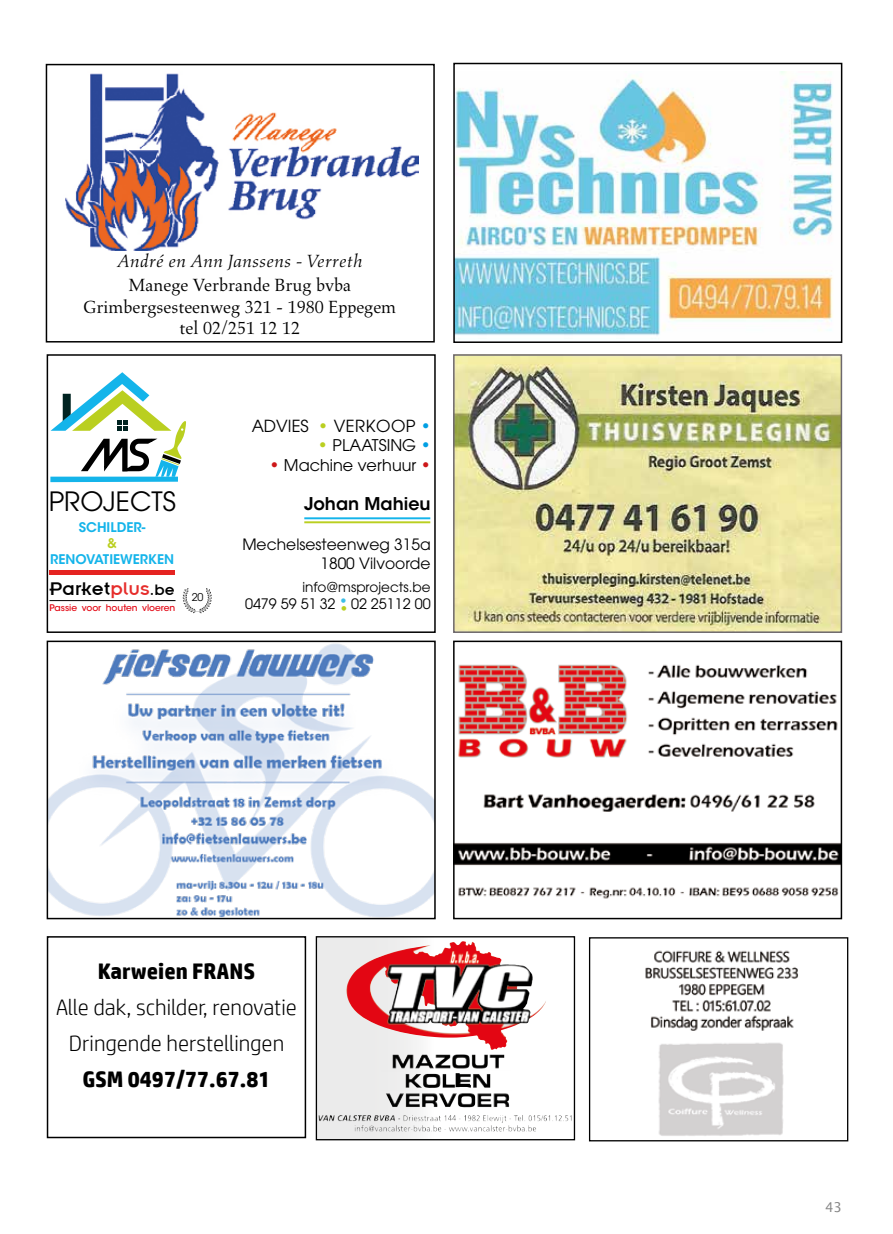
<style>
.page{position:relative;width:893px;height:1234px;background:#fff}
.page>*{position:absolute;margin:0;border:0;box-sizing:border-box;transform-origin:0 0}
.t1{font:26.4px "Avant Garde";color:#000}
.t2{font:300 22.5px/36px "HP Simplified";color:#000;text-align:center}
.t3{font:700 22.5px "HP Simplified";color:#000}
.t4{font:20.25px "Insignia";letter-spacing:.01em;color:#000}
.t5{font:18px/21.6px "Aldus LT Std";color:#000;text-align:center}
.t6{font:italic 18px "Aldus LT Std";color:#000}
.t7{font:600 17.4px "ITC Avant Garde Std";color:#000}
.t8{font:16.65px "Avant Garde";letter-spacing:.03em;color:#000}
.t9{font:16.05px "Avant Garde";color:#000}
.t10{font:15.6px/18.6px "Avant Garde";color:#000;text-align:right}
.t11{font:15px "Avant Garde";color:#bacf20}
.t12{font:14.4px "Avant Garde";color:#000}
.t13{font:13.65px "Avant Garde";color:#000}
.t14{font:13.5px "Lucida Sans Std";color:#878787}
.t15{font:600 13.2px "ITC Avant Garde Std";color:#14b4ea}
.t16{font:600 13.2px "ITC Avant Garde Std";color:#bacf20}
.t17{font:10.65px "Avant Garde";color:#000}
.t18{font:500 9.15px "ITC Avant Garde Std";color:#e30613}
.s1{color:#bacf20}
.s2{color:#009fe3}
.s3{font-size:16.65px;color:#bacf20}
.s4{font-size:16.65px;color:#009fe3}
.s5{font-size:16.65px;color:#cd1719}
.s6{color:#e62d2b}
.s7{font-size:16.8px}
</style>
<div class="page">
<hr style="left:49px;top:570px;width:125px;height:4px;background:#e52321">
<hr style="left:49px;top:600px;width:126px;height:1px;background:#000">
<hr style="left:304px;top:517px;width:126px;height:2px;background:#14b4ea">
<hr style="left:304px;top:521px;width:126px;height:2px;background:#bacf20">
<svg style="left:183px;top:588px;width:29px;height:25px"></svg>
<div style="left:50px;top:476px;width:128px;height:6px;background:#14b4ea"></div>
<svg style="left:51px;top:372px;width:135px;height:104px"></svg>
<img style="left:50px;top:643px;width:383px;height:273px">
<div style="left:47px;top:640px;width:389px;height:279px;border:2px solid #000"></div>
<img style="left:456px;top:357px;width:383px;height:272px">
<div style="left:453px;top:354px;width:389px;height:278px;border:2px solid #6d686d"></div>
<img style="left:456px;top:664px;width:383px;height:235px">
<div style="left:453px;top:640px;width:389px;height:279px;border:2px solid #000"></div>
<img style="left:456px;top:71px;width:377px;height:268px">
<div style="left:453px;top:63px;width:389px;height:280px;border:2px solid #000"></div>
<div style="left:46px;top:64px;width:389px;height:278px;border:2px solid #000"></div>
<img style="left:65px;top:73px;width:354px;height:178px">
<div style="left:47px;top:935px;width:259px;height:202px;border:2px solid #000"></div>
<svg style="left:588px;top:937px;width:261px;height:204px"></svg>
<img style="left:626px;top:943px;width:185px;height:193px">
<svg style="left:318px;top:937px;width:255px;height:201px"></svg>
<div style="left:316px;top:935px;width:259px;height:205px;border:1px solid #000"></div>
<img style="left:345px;top:941px;width:201px;height:108px">
<img style="left:337px;top:1114px;width:210px;height:7px">
<img style="left:381px;top:1054px;width:131px;height:34px">
<svg style="left:456px;top:1072px;width:4px;height:14px"></svg>
<svg style="left:458px;top:1083px;width:12px;height:3px"></svg>
<p class="t6" style="left:117px;top:251px;width:248px">André en Ann Janssens - Verreth</p>
<p class="t5" style="left:83px;top:274px;width:314px">Manege Verbrande Brug bvba<br>Grimbergsesteenweg 321 - 1980 Eppegem tel 02/251 12 12</p>
<p class="t8" style="left:252px;top:416px;width:181px">ADVIES <span class="s1">•</span> VERKOOP <span class="s2">•</span></p>
<p class="t9" style="left:318px;top:436px;width:114px"><span class="s3">•</span> PLAATSING <span class="s4">•</span></p>
<p class="t9" style="left:269px;top:456px;width:163px"><span class="s5">•</span> Machine verhuur <span class="s5">•</span></p>
<h1 class="t1" style="left:49px;top:485px;width:129px">PROJECTS</h1>
<p class="t7" style="left:304px;top:493px;width:128px">Johan Mahieu</p>
<p class="t10" style="left:242px;top:535px;width:190px">Mechelsesteenweg 315a<br>1800 Vilvoorde</p>
<p class="t13" style="left:302px;top:579px;width:130px">info@msprojects.be</p>
<p class="t12" style="left:245px;top:595px;width:187px">0479 59 51 32 <sup>•</sup> 02 25112 00</p>
<p class="t15" style="left:79px;top:518px;width:68px">SCHILDER-</p>
<p class="t16" style="left:107px;top:534px;width:11px">&amp;</p>
<p class="t15" style="left:50px;top:550px;width:126px">RENOVATIEWERKEN</p>
<p class="t4" style="left:49px;top:577px;width:127px">Parket<span class="s6">plus</span><span class="s7">.be</span></p>
<p class="t18" style="left:49px;top:601px;width:127px">Passie voor houten vloeren</p>
<p class="t17" style="left:192px;top:590px;width:13px">20</p>
<p class="t11" style="left:339px;top:599px;width:11px">•</p>
<p class="t3" style="left:98px;top:957px;width:159px">Karweien FRANS</p>
<p class="t2" style="left:56px;top:988px;width:242px">Alle dak, schilder, renovatie<br>Dringende herstellingen</p>
<p class="t3" style="left:82px;top:1065px;width:190px">GSM 0497/77.67.81</p>
<p class="t14" style="left:825px;top:1198px;width:18px">43</p>
</div>
